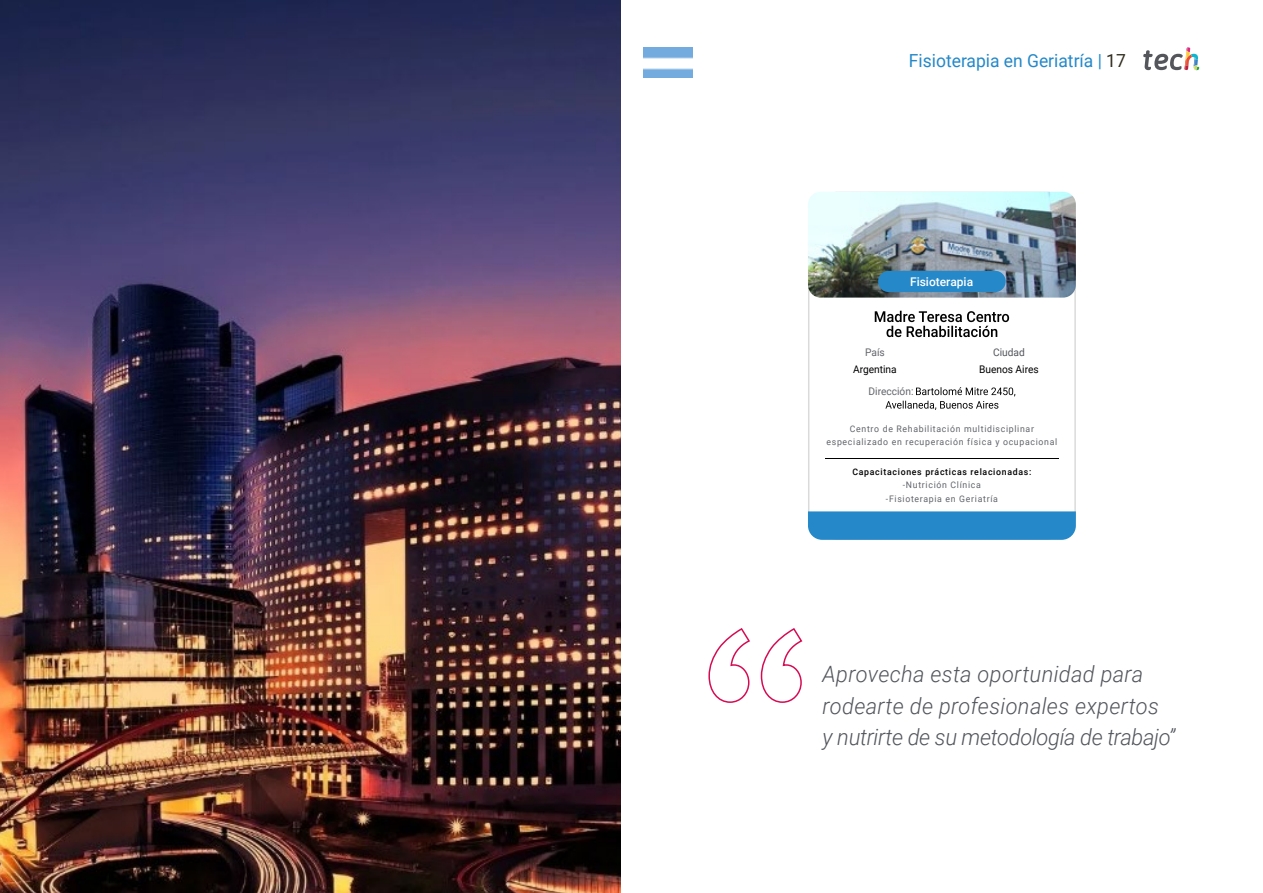
<style>
.page{position:relative;width:1263px;height:893px;background:#fff}
.page>*{position:absolute;margin:0;border:0;box-sizing:border-box;transform-origin:0 0}
.t1{font:italic 300 22.5px/31.5px "Roboto";letter-spacing:.015em;color:#52555b}
.t2{font:18px "Roboto";color:#2488c9}
.t3{font:500 12px "Roboto";color:#fff}
.t4{font:10.5px "Roboto";color:#000}
.t5{font:10.5px "Roboto";color:#61646a}
.t6{font:10.5px "Roboto";color:#52555b}
.t7{font:9px/13.5px "Roboto";letter-spacing:.08em;color:#61646a;text-align:center}
.t8{font:500 9px "Roboto";letter-spacing:.08em;color:#000}
.s1{color:#2289cb}
.s2{color:#312e20}
</style>
<div class="page">
<svg style="left:1143px;top:47px;width:56px;height:24px"></svg>
<img style="left:0;top:0;width:621px;height:893px">
<svg style="left:708px;top:628px;width:95px;height:75px"></svg>
<svg style="left:808px;top:191px;width:268px;height:320px"></svg>
<img style="left:808px;top:192px;width:268px;height:106px">
<div style="left:878px;top:271px;width:128px;height:21px;background:#2488c9;border-radius:11px"></div>
<svg style="left:808px;top:511px;width:268px;height:29px;background:#2a8bca"></svg>
<hr style="left:825px;top:458px;width:234px;height:1px;background:#000">
<svg style="left:875px;top:311px;width:134px;height:26px"></svg>
<svg style="left:885px;top:387px;width:130px;height:23px"></svg>
<h2 class="t2" style="left:909px;top:48px;width:218px">Fisioterapia en Geriat<span class="s1">ría |</span> <span class="s2">17</span></h2>
<h3 class="t3" style="left:910px;top:273px;width:65px">Fisioterapia</h3>
<p class="t5" style="left:865px;top:345px;width:21px">País</p>
<p class="t4" style="left:853px;top:362px;width:45px">Argentina</p>
<p class="t6" style="left:993px;top:345px;width:33px">Ciudad</p>
<p class="t4" style="left:979px;top:362px;width:61px">Buenos Aires</p>
<p class="t5" style="left:868px;top:384px;width:46px">Dirección:</p>
<p class="t7" style="left:826px;top:421px;width:232px">Centro de Rehabilitación multidisciplinar especializado en recuperación física y ocupacional</p>
<p class="t8" style="left:852px;top:466px;width:180px">Capacitaciones prácticas relacionadas:</p>
<p class="t7" style="left:886px;top:478px;width:114px">-Nutrición Clínica -Fisioterapia en Geriatría</p>
<h1 class="t1" style="left:822px;top:658px;width:354px">Aprovecha esta oportunidad para rodearte de profesionales expertos<br>y nutrirte de su metodología de trabajo”</h1>
</div>
